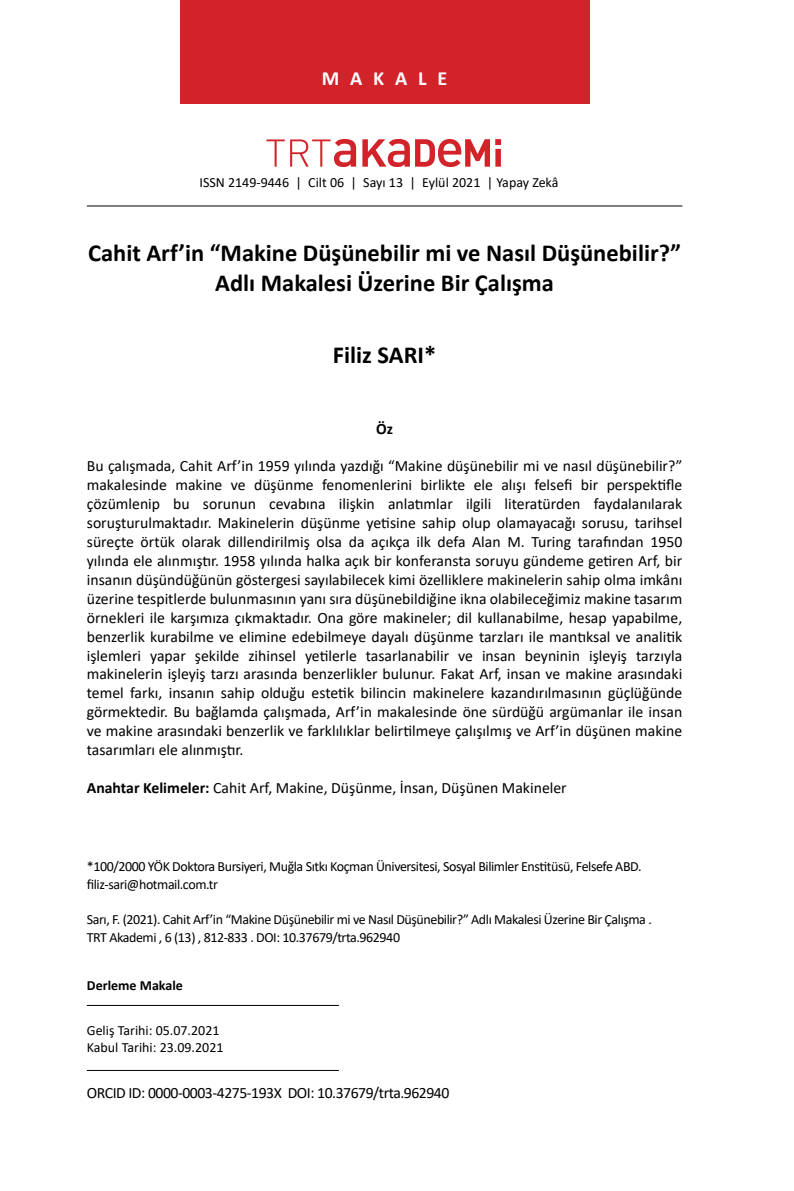
<style>
.page{position:relative;width:794px;height:1191px;background:#fff}
.page>*{position:absolute;margin:0;border:0;box-sizing:border-box;transform-origin:0 0}
.t1{font:700 24.5px/29.4px "Calibri";color:#000;text-align:center}
.t2{font:700 20.12px "Calibri";letter-spacing:.54em;color:#fff}
.t3{font:15.75px/18.9px "Calibri";color:#000;text-align:justify}
.t4{font:15.75px "Calibri";letter-spacing:-.03em;color:#000}
.t5{font:700 15.75px "Calibri";color:#000}
.t6{font:14px/17.5px "Calibri";letter-spacing:-.03em;color:#000}
.t7{font:14px/16.8px "Calibri";color:#000}
.t8{font:700 14px "Calibri";color:#000}
.s1{font-weight:700}
</style>
<div class="page">
<svg style="left:266px;top:139px;width:90px;height:28px"></svg>
<svg style="left:362px;top:139px;width:139px;height:28px"></svg>
<hr style="left:87px;top:205px;width:595px;height:1px;background:#000">
<hr style="left:87px;top:1070px;width:252px;height:1px;background:#000">
<hr style="left:87px;top:1005px;width:252px;height:1px;background:#000">
<div style="left:180px;top:0;width:409px;height:104px;background:#d2232a"></div>
<p class="t2" style="left:322px;top:64px;width:127px">MAKALE</p>
<p class="t7" style="left:199px;top:173px;width:360px">ISSN 2149-9446 | Cilt 06 | Sayı 13 | Eylül 2021 | Yapay Zekâ</p>
<h1 class="t1" style="left:88px;top:238px;width:594px">Cahit Arf’in “Makine Düşünebilir mi ve Nasıl Düşünebilir?”<br>Adlı Makalesi Üzerine Bir Çalışma</h1>
<h1 class="t1" style="left:333px;top:339px;width:105px">Filiz SARI*</h1>
<p class="t5" style="left:376px;top:417px;width:18px">Öz</p>
<p class="t3" style="left:87px;top:456px;width:597px">Bu çalışmada, Cahit Arf’in 1959 yılında yazdığı “Makine düşünebilir mi ve nasıl düşünebilir?” makalesinde makine ve düşünme fenomenlerini birlikte ele alışı felsefi bir perspektifle çözümlenip bu sorunun cevabına ilişkin anlatımlar ilgili literatürden faydalanılarak soruşturulmaktadır. Makinelerin düşünme yetisine sahip olup olamayacağı sorusu, tarihsel süreçte örtük olarak dillendirilmiş olsa da açıkça ilk defa Alan M. Turing tarafından 1950 yılında ele alınmıştır. 1958 yılında halka açık bir konferansta soruyu gündeme getiren Arf, bir insanın düşündüğünün göstergesi sayılabilecek kimi özelliklere makinelerin sahip olma imkânı üzerine tespitlerde bulunmasının yanı sıra düşünebildiğine ikna olabileceğimiz makine tasarım örnekleri ile karşımıza çıkmaktadır. Ona göre makineler; dil kullanabilme, hesap yapabilme, benzerlik kurabilme ve elimine edebilmeye dayalı düşünme tarzları ile mantıksal ve analitik işlemleri yapar şekilde zihinsel yetilerle tasarlanabilir ve insan beyninin işleyiş tarzıyla makinelerin işleyiş tarzı arasında benzerlikler bulunur. Fakat Arf, insan ve makine arasındaki temel farkı, insanın sahip olduğu estetik bilincin makinelere kazandırılmasının güçlüğünde görmektedir. Bu bağlamda çalışmada, Arf’in makalesinde öne sürdüğü argümanlar ile insan ve makine arasındaki benzerlik ve farklılıklar belirtilmeye çalışılmış ve Arf’in düşünen makine tasarımları ele alınmıştır.</p>
<p class="t3" style="left:87px;top:777px;width:481px"><span class="s1">Anahtar Kelimeler:</span> Cahit Arf, Makine, Düşünme, İnsan, Düşünen Makineler</p>
<p class="t6" style="left:87px;top:857px;width:556px">*100/2000 YÖK Doktora Bursiyeri, Muğla Sıtkı Koçman Üniversitesi, Sosyal Bilimler Enstitüsü, Felsefe ABD. filiz-sari@hotmail.com.tr</p>
<p class="t6" style="left:87px;top:910px;width:566px">Sarı, F. (2021). Cahit Arf’in “Makine Düşünebilir mi ve Nasıl Düşünebilir?” Adlı Makalesi Üzerine Bir Çalışma .<br>TRT Akademi , 6 (13) , 812-833 . DOI: 10.37679/trta.962940</p>
<p class="t8" style="left:87px;top:975px;width:98px">Derleme Makale</p>
<p class="t7" style="left:87px;top:1021px;width:138px">Geliş Tarihi: 05.07.2021<br>Kabul Tarihi: 23.09.2021</p>
<p class="t4" style="left:87px;top:1081px;width:364px">ORCID ID: 0000-0003-4275-193X DOI: 10.37679/trta.962940</p>
</div>
